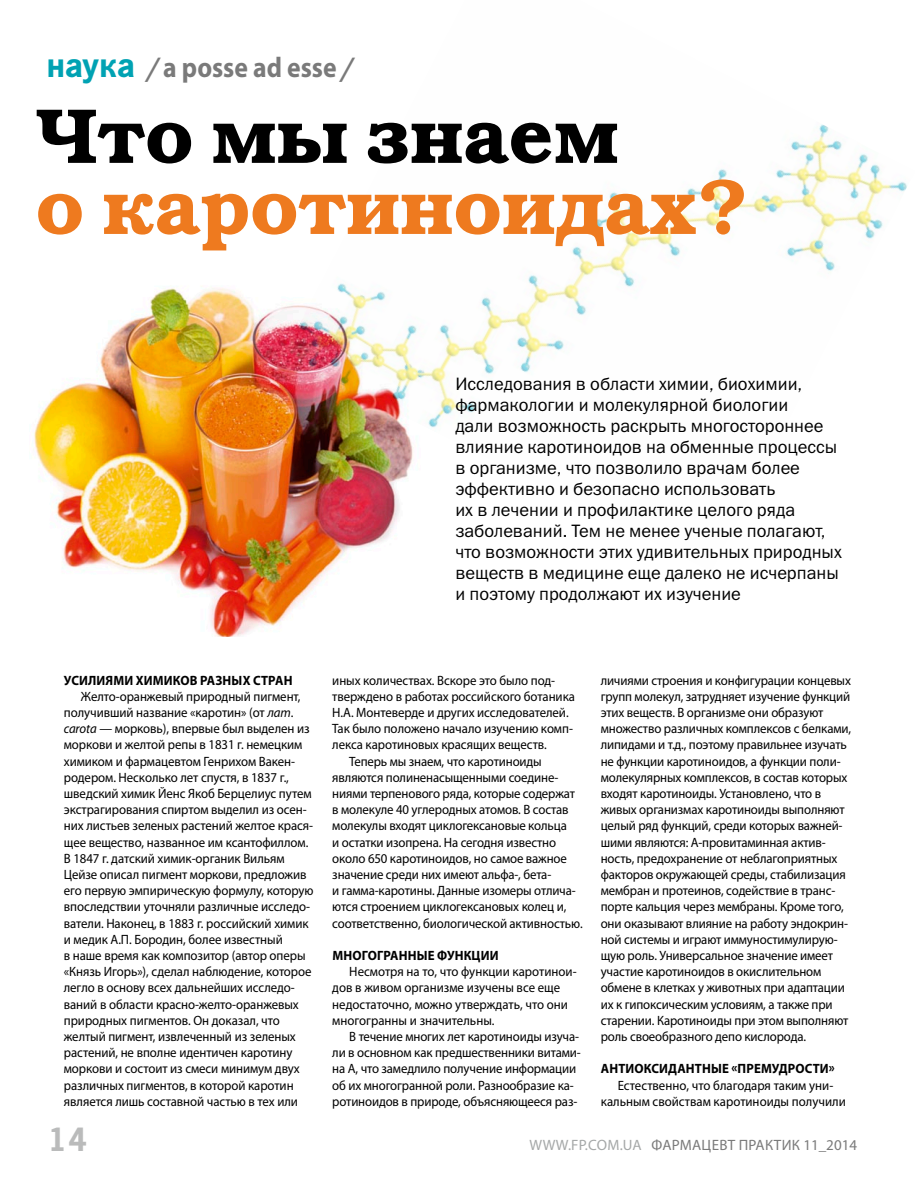
<style>
.page{position:relative;width:915px;height:1178px;background:#fff}
.page>*{position:absolute;margin:0;border:0;box-sizing:border-box;transform-origin:0 0}
.t1{font:78px "Bookman Demi ITC";color:#ee7a1f}
.t2{font:78px "Bookman Demi ITC";color:#000}
.t3{font:700 34.5px "News Paper C";color:#babbbb}
.t4{font:700 28.5px "Myriad Pro";color:#7a7a7a;scale:.9 1}
.t5{font:18px/21px "Franklin Gothic Book ITC";color:#000}
.t6{font:15px "Myriad Pro";letter-spacing:.02em;color:#a5a8a8}
.t7{font:15px "Myriad Pro";color:#7a7a7a}
.t8{font:13.5px/16.2px "Myriad Pro";letter-spacing:-.01em;color:#000;scale:.95 1}
.t9{font:700 13.5px "Myriad Pro";letter-spacing:.01em;color:#000;scale:.95 1}
.s1{font-family:"News Paper C";font-size:36px;color:#00a2b3}
.s2{font-family:"News Paper C"}
.s3{font-style:italic}
.s4{color:#7a7a7a}
</style>
<div class="page">
<img style="left:422px;top:124px;width:485px;height:304px">
<img style="left:34px;top:283px;width:388px;height:354px">
<h3 class="t4" style="left:47px;top:48px;width:341px"><span class="s1">наука</span> <span class="s2">/</span> a posse ad esse <span class="s2">/</span></h3>
<h1 class="t2" style="left:36px;top:89px;width:584px">Что мы знаем</h1>
<h1 class="t1" style="left:36px;top:160px;width:713px">о каротиноидах?</h1>
<p class="t5" style="left:455px;top:373px;width:388px">Исследования в области химии, биохимии, фармакологии и молекулярной биологии<br>дали возможность раскрыть многостороннее влияние каротиноидов на обменные процессы в организме, что позволило врачам более эффективно и безопасно использовать<br>их в лечении и профилактике целого ряда заболеваний. Тем не менее ученые полагают, что возможности этих удивительных природных веществ в медицине еще далеко не исчерпаны и поэтому продолжают их изучение</p>
<p class="t9" style="left:64px;top:671px;width:242px">Усилиями химиков разных стран</p>
<p class="t8" style="left:64px;top:688px;width:264px;text-indent:17px">ЖЕЛТО-ОРАНЖЕВЫЙ ПРИРОДНЫЙ ПИГМЕНТ, ПОЛУЧИВШИЙ НАЗВАНИЕ «КАРОТИН» (ОТ <span class="s3">лат</span>. <span class="s3">carota</span> — МОРКОВЬ), ВПЕРВЫЕ БЫЛ ВЫДЕЛЕН ИЗ МОРКОВИ И ЖЕЛТОЙ РЕПЫ В 1831 Г. НЕМЕЦКИМ ХИМИКОМ И ФАРМАЦЕВТОМ ГЕНРИХОМ ВАКЕН-РОДЕРОМ. НЕСКОЛЬКО ЛЕТ СПУСТЯ, В 1837 Г., ШВЕДСКИЙ ХИМИК ЙЕНС ЯКОБ БЕРЦЕЛИУС ПУТЕМ ЭКСТРАГИРОВАНИЯ СПИРТОМ ВЫДЕЛИЛ ИЗ ОСЕН-НИХ ЛИСТЬЕВ ЗЕЛЕНЫХ РАСТЕНИЙ ЖЕЛТОЕ КРАСЯ-ЩЕЕ ВЕЩЕСТВО, НАЗВАННОЕ ИМ КСАНТОФИЛЛОМ.<br>В 1847 Г. ДАТСКИЙ ХИМИК-ОРГАНИК ВИЛЬЯМ ЦЕЙЗЕ ОПИСАЛ ПИГМЕНТ МОРКОВИ, ПРЕДЛОЖИВ ЕГО ПЕРВУЮ ЭМПИРИЧЕСКУЮ ФОРМУЛУ, КОТОРУЮ ВПОСЛЕДСТВИИ УТОЧНЯЛИ РАЗЛИЧНЫЕ ИССЛЕДО-ВАТЕЛИ. НАКОНЕЦ, В 1883 Г. РОССИЙСКИЙ ХИМИК И МЕДИК А.П. БОРОДИН, БОЛЕЕ ИЗВЕСТНЫЙ<br>В НАШЕ ВРЕМЯ КАК КОМПОЗИТОР (АВТОР ОПЕРЫ «КНЯЗЬ ИГОРЬ»), СДЕЛАЛ НАБЛЮДЕНИЕ, КОТОРОЕ ЛЕГЛО В ОСНОВУ ВСЕХ ДАЛЬНЕЙШИХ ИССЛЕДО-ВАНИЙ В ОБЛАСТИ КРАСНО-ЖЕЛТО-ОРАНЖЕВЫХ ПРИРОДНЫХ ПИГМЕНТОВ. ОН ДОКАЗАЛ, ЧТО ЖЕЛТЫЙ ПИГМЕНТ, ИЗВЛЕЧЕННЫЙ ИЗ ЗЕЛЕНЫХ РАСТЕНИЙ, НЕ ВПОЛНЕ ИДЕНТИЧЕН КАРОТИНУ МОРКОВИ И СОСТОИТ ИЗ СМЕСИ МИНИМУМ ДВУХ РАЗЛИЧНЫХ ПИГМЕНТОВ, В КОТОРОЙ КАРОТИН ЯВЛЯЕТСЯ ЛИШЬ СОСТАВНОЙ ЧАСТЬЮ В ТЕХ ИЛИ</p>
<h2 class="t3" style="left:47px;top:1120px;width:42px">14</h2>
<p class="t8" style="left:332px;top:672px;width:236px">ИНЫХ КОЛИЧЕСТВАХ. ВСКОРЕ ЭТО БЫЛО ПОД-</p>
<p class="t8" style="left:332px;top:688px;width:257px">ТВЕРЖДЕНО В РАБОТАХ РОССИЙСКОГО БОТАНИКА</p>
<p class="t8" style="left:332px;top:704px;width:250px">Н.А. МОНТЕВЕРДЕ И ДРУГИХ ИССЛЕДОВАТЕЛЕЙ.</p>
<p class="t8" style="left:332px;top:720px;width:254px">ТАК БЫЛО ПОЛОЖЕНО НАЧАЛО ИЗУЧЕНИЮ КОМП-</p>
<p class="t8" style="left:332px;top:736px;width:227px">ЛЕКСА КАРОТИНОВЫХ КРАСЯЩИХ ВЕЩЕСТВ.</p>
<p class="t8" style="left:349px;top:753px;width:204px">ТЕПЕРЬ МЫ ЗНАЕМ, ЧТО КАРОТИНОИДЫ</p>
<p class="t8" style="left:332px;top:769px;width:239px">ЯВЛЯЮТСЯ ПОЛИНЕНАСЫЩЕННЫМИ СОЕДИНЕ-</p>
<p class="t8" style="left:332px;top:785px;width:257px">НИЯМИ ТЕРПЕНОВОГО РЯДА, КОТОРЫЕ СОДЕРЖАТ</p>
<p class="t8" style="left:332px;top:801px;width:250px">В МОЛЕКУЛЕ 40 УГЛЕРОДНЫХ АТОМОВ. В СОСТАВ</p>
<p class="t8" style="left:332px;top:817px;width:248px">МОЛЕКУЛЫ ВХОДЯТ ЦИКЛОГЕКСАНОВЫЕ КОЛЬЦА</p>
<p class="t8" style="left:332px;top:834px;width:237px">И ОСТАТКИ ИЗОПРЕНА. НА СЕГОДНЯ ИЗВЕСТНО</p>
<p class="t8" style="left:332px;top:850px;width:248px">ОКОЛО 650 КАРОТИНОИДОВ, НО САМОЕ ВАЖНОЕ</p>
<p class="t8" style="left:332px;top:866px;width:232px">ЗНАЧЕНИЕ СРЕДИ НИХ ИМЕЮТ АЛЬФА-, БЕТА-</p>
<p class="t8" style="left:332px;top:882px;width:258px">И ГАММА-КАРОТИНЫ. ДАННЫЕ ИЗОМЕРЫ ОТЛИЧА-</p>
<p class="t8" style="left:332px;top:898px;width:248px">ЮТСЯ СТРОЕНИЕМ ЦИКЛОГЕКСАНОВЫХ КОЛЕЦ И,</p>
<p class="t8" style="left:332px;top:915px;width:265px">СООТВЕТСТВЕННО, БИОЛОГИЧЕСКОЙ АКТИВНОСТЬЮ.</p>
<p class="t9" style="left:332px;top:946px;width:176px">Многогранные функции</p>
<p class="t8" style="left:332px;top:963px;width:258px;text-indent:17px">НЕСМОТРЯ НА ТО, ЧТО ФУНКЦИИ КАРОТИНОИ-ДОВ В ЖИВОМ ОРГАНИЗМЕ ИЗУЧЕНЫ ВСЕ ЕЩЕ НЕДОСТАТОЧНО, МОЖНО УТВЕРЖДАТЬ, ЧТО ОНИ МНОГОГРАННЫ И ЗНАЧИТЕЛЬНЫ.</p>
<p class="t8" style="left:332px;top:1028px;width:263px;text-indent:17px">В ТЕЧЕНИЕ МНОГИХ ЛЕТ КАРОТИНОИДЫ ИЗУЧА-ЛИ В ОСНОВНОМ КАК ПРЕДШЕСТВЕННИКИ ВИТАМИ-НА А, ЧТО ЗАМЕДЛИЛО ПОЛУЧЕНИЕ ИНФОРМАЦИИ ОБ ИХ МНОГОГРАННОЙ РОЛИ. РАЗНООБРАЗИЕ КА-РОТИНОИДОВ В ПРИРОДЕ, ОБЪЯСНЯЮЩЕЕСЯ РАЗ-</p>
<p class="t8" style="left:600px;top:672px;width:265px">ЛИЧИЯМИ СТРОЕНИЯ И КОНФИГУРАЦИИ КОНЦЕВЫХ ГРУПП МОЛЕКУЛ, ЗАТРУДНЯЕТ ИЗУЧЕНИЕ ФУНКЦИЙ ЭТИХ ВЕЩЕСТВ. В ОРГАНИЗМЕ ОНИ ОБРАЗУЮТ МНОЖЕСТВО РАЗЛИЧНЫХ КОМПЛЕКСОВ С БЕЛКАМИ, ЛИПИДАМИ И Т.Д., ПОЭТОМУ ПРАВИЛЬНЕЕ ИЗУЧАТЬ НЕ ФУНКЦИИ КАРОТИНОИДОВ, А ФУНКЦИИ ПОЛИ-МОЛЕКУЛЯРНЫХ КОМПЛЕКСОВ, В СОСТАВ КОТОРЫХ ВХОДЯТ КАРОТИНОИДЫ. УСТАНОВЛЕНО, ЧТО В ЖИВЫХ ОРГАНИЗМАХ КАРОТИНОИДЫ ВЫПОЛНЯЮТ ЦЕЛЫЙ РЯД ФУНКЦИЙ, СРЕДИ КОТОРЫХ ВАЖНЕЙ-ШИМИ ЯВЛЯЮТСЯ: А-ПРОВИТАМИННАЯ АКТИВ-НОСТЬ, ПРЕДОХРАНЕНИЕ ОТ НЕБЛАГОПРИЯТНЫХ ФАКТОРОВ ОКРУЖАЮЩЕЙ СРЕДЫ, СТАБИЛИЗАЦИЯ МЕМБРАН И ПРОТЕИНОВ, СОДЕЙСТВИЕ В ТРАНС-ПОРТЕ КАЛЬЦИЯ ЧЕРЕЗ МЕМБРАНЫ. КРОМЕ ТОГО, ОНИ ОКАЗЫВАЮТ ВЛИЯНИЕ НА РАБОТУ ЭНДОКРИН-НОЙ СИСТЕМЫ И ИГРАЮТ ИММУНОСТИМУЛИРУЮ-ЩУЮ РОЛЬ. УНИВЕРСАЛЬНОЕ ЗНАЧЕНИЕ ИМЕЕТ УЧАСТИЕ КАРОТИНОИДОВ В ОКИСЛИТЕЛЬНОМ ОБМЕНЕ В КЛЕТКАХ У ЖИВОТНЫХ ПРИ АДАПТАЦИИ ИХ К ГИПОКСИЧЕСКИМ УСЛОВИЯМ, А ТАКЖЕ ПРИ СТАРЕНИИ. КАРОТИНОИДЫ ПРИ ЭТОМ ВЫПОЛНЯЮТ РОЛЬ СВОЕОБРАЗНОГО ДЕПО КИСЛОРОДА.</p>
<p class="t9" style="left:600px;top:1060px;width:248px">Антиоксидантные «премудрости»</p>
<p class="t8" style="left:600px;top:1077px;width:259px;text-align:center">ЕСТЕСТВЕННО, ЧТО БЛАГОДАРЯ ТАКИМ УНИ-<br>КАЛЬНЫМ СВОЙСТВАМ КАРОТИНОИДЫ ПОЛУЧИЛИ</p>
<p class="t6" style="left:529px;top:1135px;width:14px">WWW</p>
<p class="t6" style="left:568px;top:1135px;width:105px">.FP.COM.UA <span class="s4">ФАРМА</span></p>
<p class="t7" style="left:701px;top:1135px;width:19px">ЦЕВТ</p>
<p class="t7" style="left:738px;top:1135px;width:20px">ПРАКТИК</p>
<p class="t7" style="left:803px;top:1135px;width:55px">11_2014</p>
</div>
